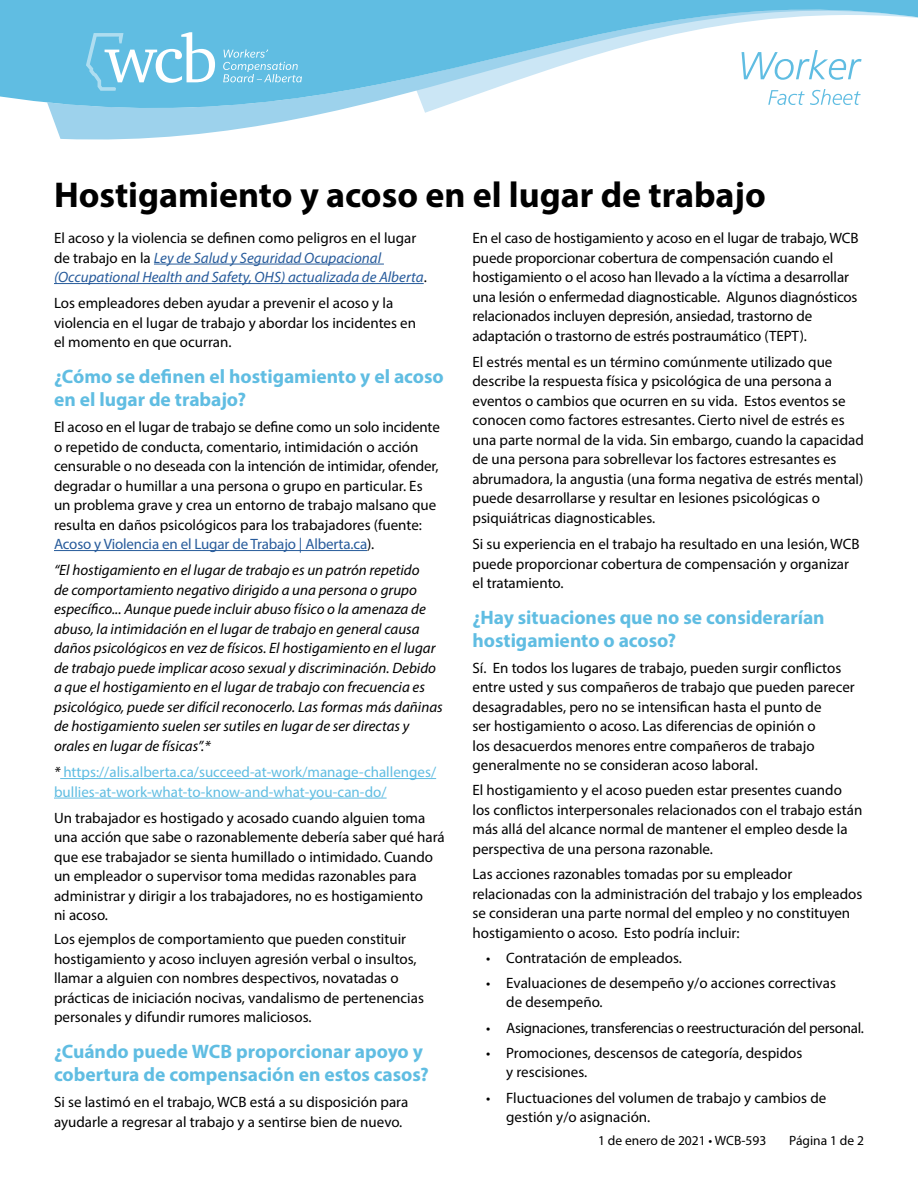
<style>
.page{position:relative;width:918px;height:1188px;background:#fff}
.page>*{position:absolute;margin:0;border:0;box-sizing:border-box;transform-origin:0 0}
.t1{font:700 36px "Myriad Pro";color:#000}
.t2{font:700 19.5px/22.5px "Myriad Pro";color:#60bde2}
.t3{font:15px/19.5px "Myriad Pro";color:#000}
.t4{font:italic 15px/19.5px "Myriad Pro";color:#000}
.t5{font:italic 15px/19.5px "Myriad Pro";color:#275b9b}
.t6{font:15px/19.5px "Myriad Pro";color:#60bde2}
.t7{font:15px "Myriad Pro";letter-spacing:-.02em;color:#000}
.t8{font:13.5px "Myriad Pro";color:#000}
.s1{font-style:normal;color:#000}
.s2{color:#275b9b}
.s3{font-style:italic;color:#000}
</style>
<div class="page">
<svg style="left:0;top:0;width:918px;height:140px"></svg>
<svg style="left:742px;top:50px;width:120px;height:30px"></svg>
<svg style="left:768px;top:89px;width:93px;height:16px"></svg>
<svg style="left:223px;top:49px;width:79px;height:33px;background:#79c7e6"></svg>
<svg style="left:86px;top:32px;width:129px;height:59px"></svg>
<hr style="left:154px;top:264px;width:230px;height:1px;background:#275b9b">
<hr style="left:54px;top:283px;width:370px;height:1px;background:#275b9b">
<hr style="left:54px;top:550px;width:313px;height:1px;background:#275b9b">
<hr style="left:60px;top:778px;width:376px;height:1px;background:#60bde2">
<hr style="left:54px;top:798px;width:333px;height:1px;background:#60bde2">
<h1 class="t1" style="left:54px;top:172px;width:713px">Hostigamiento y acoso en el lugar de trabajo</h1>
<p class="t5" style="left:54px;top:228px;width:374px"><span class="s1">El acoso y la violencia se definen como peligros en el lugar de trabajo en la</span> Ley de Salud y Seguridad Ocupacional (Occupational Health and Safety, OHS) actualizada de Alberta<span class="s1">.</span></p>
<p class="t3" style="left:54px;top:293px;width:364px">Los empleadores deben ayudar a prevenir el acoso y la violencia en el lugar de trabajo y abordar los incidentes en el momento en que ocurran.</p>
<h2 class="t2" style="left:54px;top:365px;width:391px">¿Cómo se definen el hostigamiento y el acoso en el lugar de trabajo?</h2>
<p class="t3" style="left:54px;top:417px;width:387px">El acoso en el lugar de trabajo se define como un solo incidente o repetido de conducta, comentario, intimidación o acción censurable o no deseada con la intención de intimidar, ofender, degradar o humillar a una persona o grupo en particular. Es un problema grave y crea un entorno de trabajo malsano que resulta en daños psicológicos para los trabajadores (fuente:<br><span class="s2">Acoso y Violencia en el Lugar de Trabajo | Alberta.ca</span>).</p>
<p class="t4" style="left:54px;top:560px;width:390px">“El hostigamiento en el lugar de trabajo es un patrón repetido<br>de comportamiento negativo dirigido a una persona o grupo específico... Aunque puede incluir abuso físico o la amenaza de abuso, la intimidación en el lugar de trabajo en general causa daños psicológicos en vez de físicos. El hostigamiento en el lugar de trabajo puede implicar acoso sexual y discriminación. Debido a que el hostigamiento en el lugar de trabajo con frecuencia es psicológico, puede ser difícil reconocerlo. Las formas más dañinas de hostigamiento suelen ser sutiles en lugar de ser directas y orales en lugar de físicas”.*</p>
<p class="t6" style="left:54px;top:762px;width:384px"><span class="s3">*</span> https://alis.alberta.ca/succeed-at-work/manage-challenges/ bullies-at-work-what-to-know-and-what-you-can-do/</p>
<p class="t3" style="left:54px;top:808px;width:392px">Un trabajador es hostigado y acosado cuando alguien toma una acción que sabe o razonablemente debería saber qué hará que ese trabajador se sienta humillado o intimidado. Cuando un empleador o supervisor toma medidas razonables para administrar y dirigir a los trabajadores, no es hostigamiento<br>ni acoso.</p>
<p class="t3" style="left:54px;top:929px;width:371px">Los ejemplos de comportamiento que pueden constituir hostigamiento y acoso incluyen agresión verbal o insultos, llamar a alguien con nombres despectivos, novatadas o prácticas de iniciación nocivas, vandalismo de pertenencias personales y difundir rumores maliciosos.</p>
<h2 class="t2" style="left:54px;top:1040px;width:376px">¿Cuándo puede WCB proporcionar apoyo y cobertura de compensación en estos casos?</h2>
<p class="t3" style="left:54px;top:1092px;width:356px">Si se lastimó en el trabajo, WCB está a su disposición para ayudarle a regresar al trabajo y a sentirse bien de nuevo.</p>
<p class="t3" style="left:472px;top:228px;width:388px">En el caso de hostigamiento y acoso en el lugar de trabajo, WCB puede proporcionar cobertura de compensación cuando el hostigamiento o el acoso han llevado a la víctima a desarrollar una lesión o enfermedad diagnosticable. Algunos diagnósticos relacionados incluyen depresión, ansiedad, trastorno de adaptación o trastorno de estrés postraumático (TEPT).</p>
<p class="t3" style="left:472px;top:352px;width:393px">El estrés mental es un término comúnmente utilizado que describe la respuesta física y psicológica de una persona a eventos o cambios que ocurren en su vida. Estos eventos se conocen como factores estresantes. Cierto nivel de estrés es una parte normal de la vida. Sin embargo, cuando la capacidad de una persona para sobrellevar los factores estresantes es abrumadora, la angustia (una forma negativa de estrés mental) puede desarrollarse y resultar en lesiones psicológicas o psiquiátricas diagnosticables.</p>
<p class="t3" style="left:472px;top:534px;width:389px">Si su experiencia en el trabajo ha resultado en una lesión, WCB puede proporcionar cobertura de compensación y organizar el tratamiento.</p>
<h2 class="t2" style="left:472px;top:606px;width:354px">¿Hay situaciones que no se considerarían hostigamiento o acoso?</h2>
<p class="t3" style="left:472px;top:658px;width:384px">Sí. En todos los lugares de trabajo, pueden surgir conflictos entre usted y sus compañeros de trabajo que pueden parecer desagradables, pero no se intensifican hasta el punto de<br>ser hostigamiento o acoso. Las diferencias de opinión o<br>los desacuerdos menores entre compañeros de trabajo generalmente no se consideran acoso laboral.</p>
<p class="t3" style="left:472px;top:780px;width:391px">El hostigamiento y el acoso pueden estar presentes cuando los conflictos interpersonales relacionados con el trabajo están más allá del alcance normal de mantener el empleo desde la perspectiva de una persona razonable.</p>
<p class="t3" style="left:472px;top:864px;width:391px">Las acciones razonables tomadas por su empleador relacionadas con la administración del trabajo y los empleados se consideran una parte normal del empleo y no constituyen hostigamiento o acoso. Esto podría incluir:</p>
<p class="t3" style="left:486px;top:948px;width:197px">• Contratación de empleados.</p>
<p class="t3" style="left:506px;top:973px;width:331px;text-indent:-20px">• Evaluaciones de desempeño y/o acciones correctivas de desempeño.</p>
<p class="t7" style="left:486px;top:1018px;width:380px">• Asignaciones, transferencias o reestructuración del personal.</p>
<p class="t3" style="left:506px;top:1043px;width:298px;text-indent:-20px">• Promociones, descensos de categoría, despidos y rescisiones.</p>
<p class="t3" style="left:506px;top:1087px;width:322px;text-indent:-20px">• Fluctuaciones del volumen de trabajo y cambios de gestión y/o asignación.</p>
<p class="t8" style="left:598px;top:1132px;width:170px">1 de enero de 2021 • WCB-593</p>
<p class="t8" style="left:789px;top:1132px;width:76px">Página 1 de 2</p>
</div>
